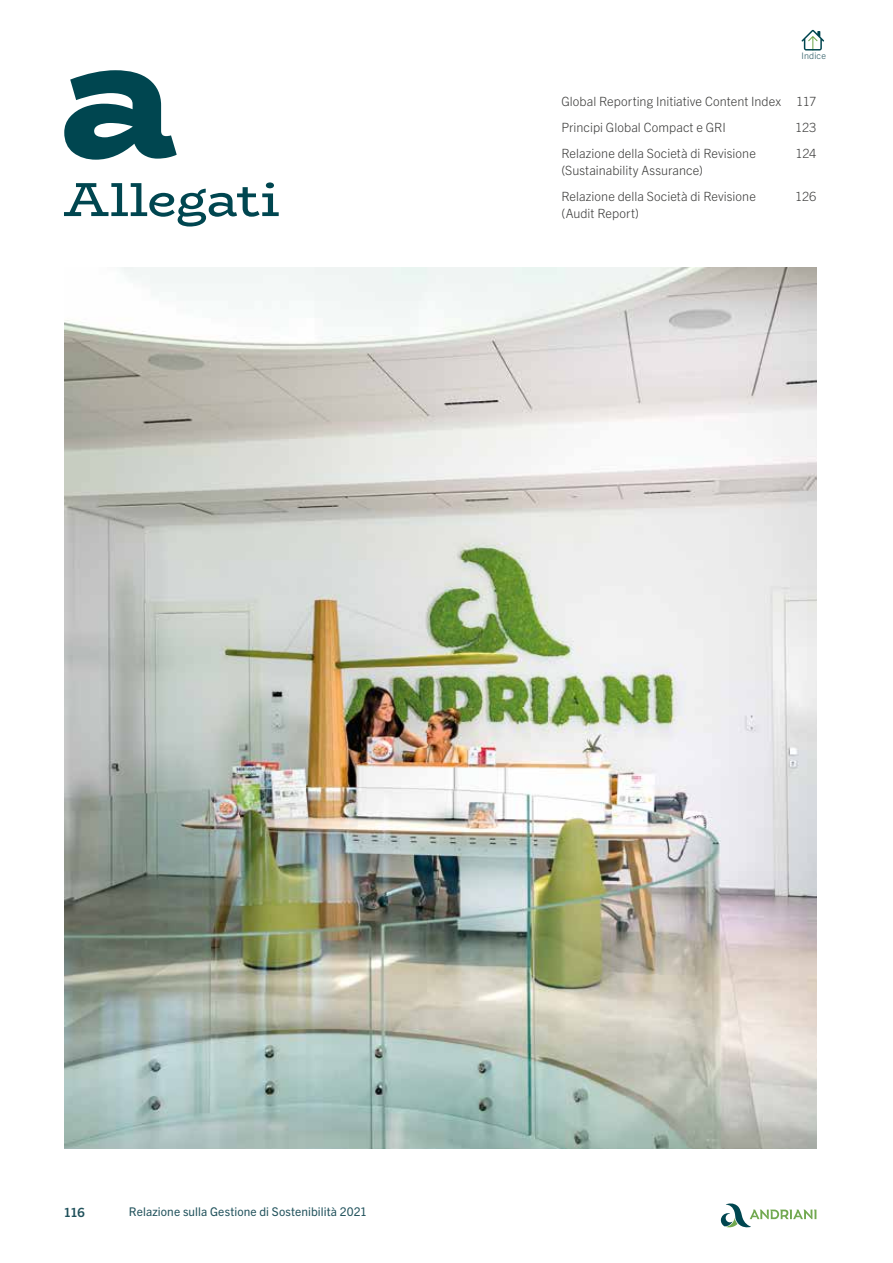
<style>
.page{position:relative;width:893px;height:1263px;background:#fff}
.page>*{position:absolute;margin:0;border:0;box-sizing:border-box;transform-origin:0 0}
.t1{font:800 180px "Bio Rhyme";color:#004650;scale:1.1 1}
.t2{font:48px "Bio Rhyme";color:#004650;scale:1.1 1}
.t3{font:300 12.75px/25.8px "Trade Gothic Next LT Pro";letter-spacing:.005em;color:#3c3c3b}
.t4{font:700 12.75px "Trade Gothic Next LT Pro";color:#21525c}
.t5{font:12px "Trade Gothic Next LT Pro";letter-spacing:.01em;color:#21525c}
.t6{font:300 9px "Trade Gothic Next LT Pro";letter-spacing:.015em;color:#21525c}
</style>
<div class="page">
<svg style="left:721px;top:1203px;width:95px;height:25px"></svg>
<img style="left:64px;top:268px;width:752px;height:880px">
<svg style="left:801px;top:30px;width:23px;height:21px"></svg>
<h1 class="t1" style="left:56px;top:-45px;width:112px">a</h1>
<h2 class="t2" style="left:64px;top:162px;width:198px">Allegati</h2>
<p class="t6" style="left:802px;top:49px;width:26px">Indice</p>
<p class="t3" style="left:561px;top:88px;width:257px">Global Reporting Initiative Content Index 117<br>Principi Global Compact e GRI</p>
<p class="t3" style="left:795px;top:114px;width:23px">123</p>
<p class="t3" style="left:561px;top:139px;width:196px">Relazione della Società di Revisione</p>
<p class="t3" style="left:795px;top:139px;width:23px">124</p>
<p class="t3" style="left:561px;top:157px;width:196px">(Sustainability Assurance)<br>Relazione della Società di Revisione</p>
<p class="t3" style="left:795px;top:182px;width:23px">126</p>
<p class="t3" style="left:561px;top:200px;width:79px">(Audit Report)</p>
<p class="t4" style="left:64px;top:1203px;width:23px">116</p>
<p class="t5" style="left:129px;top:1203px;width:240px">Relazione sulla Gestione di Sostenibilità 2021</p>
</div>
